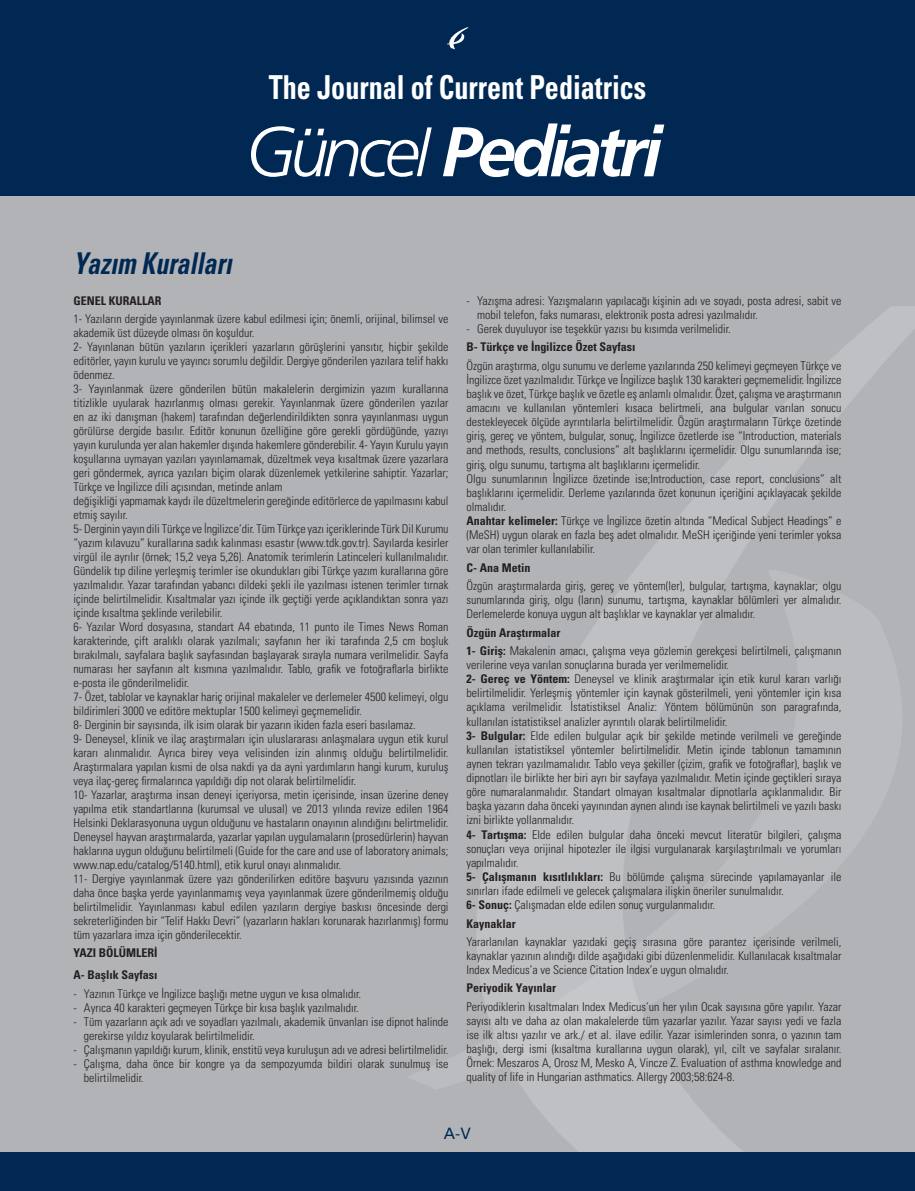
<style>
.page{position:relative;width:915px;height:1191px;background:#fff}
.page>*{position:absolute;margin:0;border:0;box-sizing:border-box;transform-origin:0 0}
.t1{font:33px "Univers Cond Bd Tr";color:#fff;scale:.85 1}
.t2{font:30px "Univers Cond Bd Ita Tr";color:#002853;scale:.85 1}
.t3{font:15.75px "Univers Tr";color:#002853}
.t4{font:12px/14px "Univers Cond Light Tr";color:#231f20}
.t5{font:12px/22.5px "Univers Cond Bd Tr";color:#231f20}
.s1{font-family:"Univers Cond Bd Tr"}
</style>
<div class="page">
<div style="left:0;top:196px;width:914px;height:995px;background:#b2b3b7"></div>
<div style="left:0;top:0;width:914px;height:196px;background:#002853"></div>
<svg style="left:447px;top:27px;width:21px;height:23px"></svg>
<svg style="left:251px;top:126px;width:180px;height:51px"></svg>
<svg style="left:443px;top:123px;width:221px;height:54px"></svg>
<svg style="left:524px;top:307px;width:390px;height:845px"></svg>
<svg style="left:477px;top:568px;width:426px;height:521px;fill:#bbbcc0"></svg>
<div style="left:0;top:1152px;width:914px;height:39px;background:#002853"></div>
<h1 class="t1" style="left:269px;top:67px;width:445px">The Journal of Current Pediatrics</h1>
<h2 class="t2" style="left:73px;top:245px;width:188px">Yazım Kuralları</h2>
<p class="t5" style="left:73px;top:289px;width:89px">GENEL KURALLAR</p>
<p class="t4" style="left:73px;top:311px;width:376px">1- Yazıların dergide yayınlanmak üzere kabul edilmesi için; önemli, orijinal, bilimsel ve akademik üst düzeyde olması ön koşuldur.<br>2- Yayınlanan bütün yazıların içerikleri yazarların görüşlerini yansıtır, hiçbir şekilde editörler, yayın kurulu ve yayıncı sorumlu değildir. Dergiye gönderilen yazılara telif hakkı ödenmez.<br>3- Yayınlanmak üzere gönderilen bütün makalelerin dergimizin yazım kurallarına titizlikle uyularak hazırlanmış olması gerekir. Yayınlanmak üzere gönderilen yazılar en az iki danışman (hakem) tarafından değerlendirildikten sonra yayınlanması uygun görülürse dergide basılır. Editör konunun özelliğine göre gerekli gördüğünde, yazıyı yayın kurulunda yer alan hakemler dışında hakemlere gönderebilir. 4- Yayın Kurulu yayın koşullarına uymayan yazıları yayınlamamak, düzeltmek veya kısaltmak üzere yazarlara geri göndermek, ayrıca yazıları biçim olarak düzenlemek yetkilerine sahiptir. Yazarlar; Türkçe ve İngilizce dili açısından, metinde anlam<br>değişikliği yapmamak kaydı ile düzeltmelerin gereğinde editörlerce de yapılmasını kabul etmiş sayılır.<br>5- Derginin yayın dili Türkçe ve İngilizce’dir. Tüm Türkçe yazı içeriklerinde Türk Dil Kurumu “yazım kılavuzu” kurallarına sadık kalınması esastır (www.tdk.gov.tr). Sayılarda kesirler virgül ile ayrılır (örnek; 15,2 veya 5,26). Anatomik terimlerin Latinceleri kullanılmalıdır.<br>Gündelik tıp diline yerleşmiş terimler ise okundukları gibi Türkçe yazım kurallarına göre yazılmalıdır. Yazar tarafından yabancı dildeki şekli ile yazılması istenen terimler tırnak içinde belirtilmelidir. Kısaltmalar yazı içinde ilk geçtiği yerde açıklandıktan sonra yazı içinde kısaltma şeklinde verilebilir.<br>6- Yazılar Word dosyasına, standart A4 ebatında, 11 punto ile Times News Roman karakterinde, çift aralıklı olarak yazılmalı; sayfanın her iki tarafında 2,5 cm boşluk bırakılmalı, sayfalara başlık sayfasından başlayarak sırayla numara verilmelidir. Sayfa numarası her sayfanın alt kısmına yazılmalıdır. Tablo, grafik ve fotoğraflarla birlikte e-posta ile gönderilmelidir.<br>7- Özet, tablolar ve kaynaklar hariç orijinal makaleler ve derlemeler 4500 kelimeyi, olgu bildirimleri 3000 ve editöre mektuplar 1500 kelimeyi geçmemelidir.<br>8- Derginin bir sayısında, ilk isim olarak bir yazarın ikiden fazla eseri basılamaz.<br>9- Deneysel, klinik ve ilaç araştırmaları için uluslararası anlaşmalara uygun etik kurul kararı alınmalıdır. Ayrıca birey veya velisinden izin alınmış olduğu belirtilmelidir.<br>Araştırmalara yapılan kısmi de olsa nakdi ya da ayni yardımların hangi kurum, kuruluş veya ilaç-gereç firmalarınca yapıldığı dip not olarak belirtilmelidir.<br>10- Yazarlar, araştırma insan deneyi içeriyorsa, metin içerisinde, insan üzerine deney yapılma etik standartlarına (kurumsal ve ulusal) ve 2013 yılında revize edilen 1964<br>Helsinki Deklarasyonuna uygun olduğunu ve hastaların onayının alındığını belirtmelidir.<br>Deneysel hayvan araştırmalarda, yazarlar yapılan uygulamaların (prosedürlerin) hayvan haklarına uygun olduğunu belirtilmeli (Guide for the care and use of laboratory animals; www.nap.edu/catalog/5140.html), etik kurul onayı alınmalıdır.<br>11- Dergiye yayınlanmak üzere yazı gönderilirken editöre başvuru yazısında yazının daha önce başka yerde yayınlanmamış veya yayınlanmak üzere gönderilmemiş olduğu belirtilmelidir. Yayınlanması kabul edilen yazıların dergiye baskısı öncesinde dergi sekreterliğinden bir “Telif Hakkı Devri” (yazarların hakları korunarak hazırlanmış) formu tüm yazarlara imza için gönderilecektir.</p>
<p class="t5" style="left:73px;top:941px;width:85px">YAZI BÖLÜMLERİ<br>A- Başlık Sayfası</p>
<p class="t4" style="left:73px;top:986px;width:289px">- Yazının Türkçe ve İngilizce başlığı metne uygun ve kısa olmalıdır.</p>
<p class="t4" style="left:73px;top:1000px;width:287px">- Ayrıca 40 karakteri geçmeyen Türkçe bir kısa başlık yazılmalıdır.</p>
<p class="t4" style="left:84px;top:1014px;width:366px;text-indent:-10px">- Tüm yazarların açık adı ve soyadları yazılmalı, akademik ünvanları ise dipnot halinde gerekirse yıldız koyularak belirtilmelidir.</p>
<p class="t4" style="left:73px;top:1042px;width:376px">- Çalışmanın yapıldığı kurum, klinik, enstitü veya kuruluşun adı ve adresi belirtilmelidir.</p>
<p class="t4" style="left:84px;top:1056px;width:366px;text-indent:-10px">- Çalışma, daha önce bir kongre ya da sempozyumda bildiri olarak sunulmuş ise belirtilmelidir.</p>
<p class="t4" style="left:477px;top:293px;width:366px;text-indent:-10px">- Yazışma adresi: Yazışmaların yapılacağı kişinin adı ve soyadı, posta adresi, sabit ve mobil telefon, faks numarası, elektronik posta adresi yazılmalıdır.</p>
<p class="t4" style="left:466px;top:321px;width:266px">- Gerek duyuluyor ise teşekkür yazısı bu kısımda verilmelidir.</p>
<p class="t5" style="left:466px;top:335px;width:171px">B- Türkçe ve İngilizce Özet Sayfası</p>
<p class="t4" style="left:466px;top:358px;width:376px">Özgün araştırma, olgu sunumu ve derleme yazılarında 250 kelimeyi geçmeyen Türkçe ve İngilizce özet yazılmalıdır. Türkçe ve İngilizce başlık 130 karakteri geçmemelidir. İngilizce başlık ve özet, Türkçe başlık ve özetle eş anlamlı olmalıdır. Özet, çalışma ve araştırmanın amacını ve kullanılan yöntemleri kısaca belirtmeli, ana bulgular varılan sonucu destekleyecek ölçüde ayrıntılarla belirtilmelidir. Özgün araştırmaların Türkçe özetinde giriş, gereç ve yöntem, bulgular, sonuç, İngilizce özetlerde ise “Introduction, materials and methods, results, conclusions” alt başlıklarını içermelidir. Olgu sunumlarında ise; giriş, olgu sunumu, tartışma alt başlıklarını içermelidir.<br>Olgu sunumlarının İngilizce özetinde ise;Introduction, case report, conclusions” alt başlıklarını içermelidir. Derleme yazılarında özet konunun içeriğini açıklayacak şekilde olmalıdır.<br><span class="s1">Anahtar kelimeler:</span> Türkçe ve İngilizce özetin altında “Medical Subject Headings” e (MeSH) uygun olarak en fazla beş adet olmalıdır. MeSH içeriğinde yeni terimler yoksa var olan terimler kullanılabilir.</p>
<p class="t5" style="left:466px;top:556px;width:65px">C- Ana Metin</p>
<p class="t4" style="left:466px;top:578px;width:376px;text-align:justify">Özgün araştırmalarda giriş, gereç ve yöntem(ler), bulgular, tartışma, kaynaklar; olgu sunumlarında giriş, olgu (ların) sunumu, tartışma, kaynaklar bölümleri yer almalıdır.<br>Derlemelerde konuya uygun alt başlıklar ve kaynaklar yer almalıdır.</p>
<p class="t5" style="left:466px;top:621px;width:95px">Özgün Araştırmalar</p>
<p class="t4" style="left:466px;top:643px;width:376px"><span class="s1">1- Giriş:</span> Makalenin amacı, çalışma veya gözlemin gerekçesi belirtilmeli, çalışmanın verilerine veya varılan sonuçlarına burada yer verilmemelidir.<br><span class="s1">2- Gereç ve Yöntem:</span> Deneysel ve klinik araştırmalar için etik kurul kararı varlığı belirtilmelidir. Yerleşmiş yöntemler için kaynak gösterilmeli, yeni yöntemler için kısa açıklama verilmelidir. İstatistiksel Analiz: Yöntem bölümünün son paragrafında, kullanılan istatistiksel analizler ayrıntılı olarak belirtilmelidir.<br><span class="s1">3- Bulgular:</span> Elde edilen bulgular açık bir şekilde metinde verilmeli ve gereğinde kullanılan istatistiksel yöntemler belirtilmelidir. Metin içinde tablonun tamamının aynen tekrarı yazılmamalıdır. Tablo veya şekiller (çizim, grafik ve fotoğraflar), başlık ve dipnotları ile birlikte her biri ayrı bir sayfaya yazılmalıdır. Metin içinde geçtikleri sıraya göre numaralanmalıdır. Standart olmayan kısaltmalar dipnotlarla açıklanmalıdır. Bir başka yazarın daha önceki yayınından aynen alındı ise kaynak belirtilmeli ve yazılı baskı izni birlikte yollanmalıdır.<br><span class="s1">4- Tartışma:</span> Elde edilen bulgular daha önceki mevcut literatür bilgileri, çalışma sonuçları veya orijinal hipotezler ile ilgisi vurgulanarak karşılaştırılmalı ve yorumları yapılmalıdır.<br><span class="s1">5- Çalışmanın kısıtlılıkları:</span> Bu bölümde çalışma sürecinde yapılamayanlar ile sınırları ifade edilmeli ve gelecek çalışmalara ilişkin öneriler sunulmalıdır.<br><span class="s1">6- Sonuç:</span> Çalışmadan elde edilen sonuç vurgulanmalıdır.</p>
<p class="t5" style="left:466px;top:911px;width:51px">Kaynaklar</p>
<p class="t4" style="left:466px;top:934px;width:376px;text-align:justify">Yararlanılan kaynaklar yazıdaki geçiş sırasına göre parantez içerisinde verilmeli, kaynaklar yazının alındığı dilde aşağıdaki gibi düzenlenmelidir. Kullanılacak kısaltmalar Index Medicus’a ve Science Citation Index’e uygun olmalıdır.</p>
<p class="t5" style="left:466px;top:976px;width:91px">Periyodik Yayınlar</p>
<p class="t4" style="left:466px;top:999px;width:376px;text-align:justify">Periyodiklerin kısaltmaları Index Medicus’un her yılın Ocak sayısına göre yapılır. Yazar sayısı altı ve daha az olan makalelerde tüm yazarlar yazılır. Yazar sayısı yedi ve fazla ise ilk altısı yazılır ve ark./ et al. ilave edilir. Yazar isimlerinden sonra, o yazının tam başlığı, dergi ismi (kısaltma kurallarına uygun olarak), yıl, cilt ve sayfalar sıralanır.<br>Örnek: Meszaros A, Orosz M, Mesko A, Vincze Z. Evaluation of asthma knowledge and quality of life in Hungarian asthmatics. Allergy 2003;58:624-8.</p>
<h3 class="t3" style="left:444px;top:1124px;width:29px">A-V</h3>
</div>
